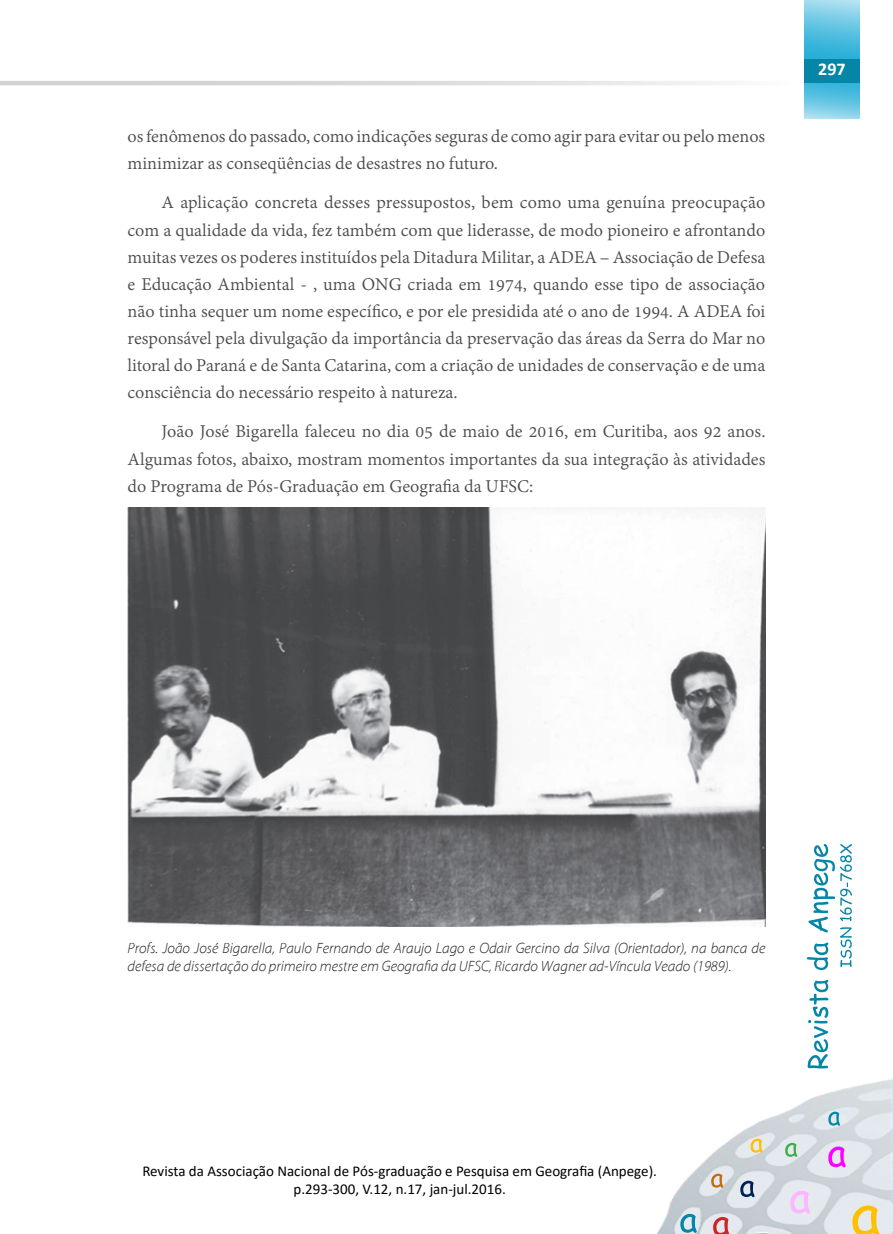
<style>
.page{position:relative;width:893px;height:1234px;background:#fff}
.page>*{position:absolute;margin:0;border:0;box-sizing:border-box;transform-origin:0 0}
.t1{font:19.5px/27px "Adobe Devanagari";color:#4b4c4d;text-align:justify}
.t2{font:700 18px "Calibri";color:#fff}
.t3{font:italic 300 15px/18px "Myriad Pro";color:#231f20}
.t4{font:15px/18px "Calibri";color:#000;text-align:center}
</style>
<div class="page">
<svg style="left:0;top:81px;width:723px;height:4px;background:#dbdcdd"></svg>
<svg style="left:804px;top:0;width:55px;height:119px;background:#63c4e2"></svg>
<div style="left:804px;top:59px;width:55px;height:24px;background:#0586a6"></div>
<img style="left:657px;top:1077px;width:236px;height:156px">
<svg style="left:750px;top:1138px;width:13px;height:14px"></svg>
<svg style="left:852px;top:1205px;width:27px;height:28px"></svg>
<svg style="left:680px;top:1213px;width:17px;height:19px"></svg>
<svg style="left:711px;top:1173px;width:12px;height:14px"></svg>
<svg style="left:828px;top:1111px;width:12px;height:14px"></svg>
<svg style="left:828px;top:1146px;width:18px;height:21px"></svg>
<svg style="left:713px;top:1216px;width:16px;height:17px"></svg>
<svg style="left:785px;top:1142px;width:12px;height:14px"></svg>
<svg style="left:740px;top:1180px;width:14px;height:16px"></svg>
<svg style="left:790px;top:1190px;width:20px;height:23px"></svg>
<svg style="left:807px;top:844px;width:45px;height:224px"></svg>
<img style="left:128px;top:507px;width:637px;height:419px">
<p class="t1" style="left:128px;top:124px;width:639px">os fenômenos do passado, como indicações seguras de como agir para evitar ou pelo menos minimizar as conseqüências de desastres no futuro.</p>
<p class="t1" style="left:128px;top:191px;width:639px;text-indent:34px">A aplicação concreta desses pressupostos, bem como uma genuína preocupação com a qualidade da vida, fez também com que liderasse, de modo pioneiro e afrontando muitas vezes os poderes instituídos pela Ditadura Militar, a ADEA – Associação de Defesa e Educação Ambiental - , uma ONG criada em 1974, quando esse tipo de associação não tinha sequer um nome específico, e por ele presidida até o ano de 1994. A ADEA foi responsável pela divulgação da importância da preservação das áreas da Serra do Mar no litoral do Paraná e de Santa Catarina, com a criação de unidades de conservação e de uma consciência do necessário respeito à natureza.</p>
<p class="t1" style="left:128px;top:419px;width:639px;text-indent:34px">João José Bigarella faleceu no dia 05 de maio de 2016, em Curitiba, aos 92 anos.<br>Algumas fotos, abaixo, mostram momentos importantes da sua integração às atividades do Programa de Pós-Graduação em Geografia da UFSC:</p>
<p class="t2" style="left:818px;top:57px;width:29px">297</p>
<p class="t3" style="left:128px;top:939px;width:639px">Profs. João José Bigarella, Paulo Fernando de Araujo Lago e Odair Gercino da Silva (Orientador), na banca de defesa de dissertação do primeiro mestre em Geografia da UFSC, Ricardo Wagner ad-Víncula Veado (1989).</p>
<p class="t4" style="left:142px;top:1161px;width:516px">Revista da Associação Nacional de Pós-graduação e Pesquisa em Geografia (Anpege). p.293-300, V.12, n.17, jan-jul.2016.</p>
</div>
